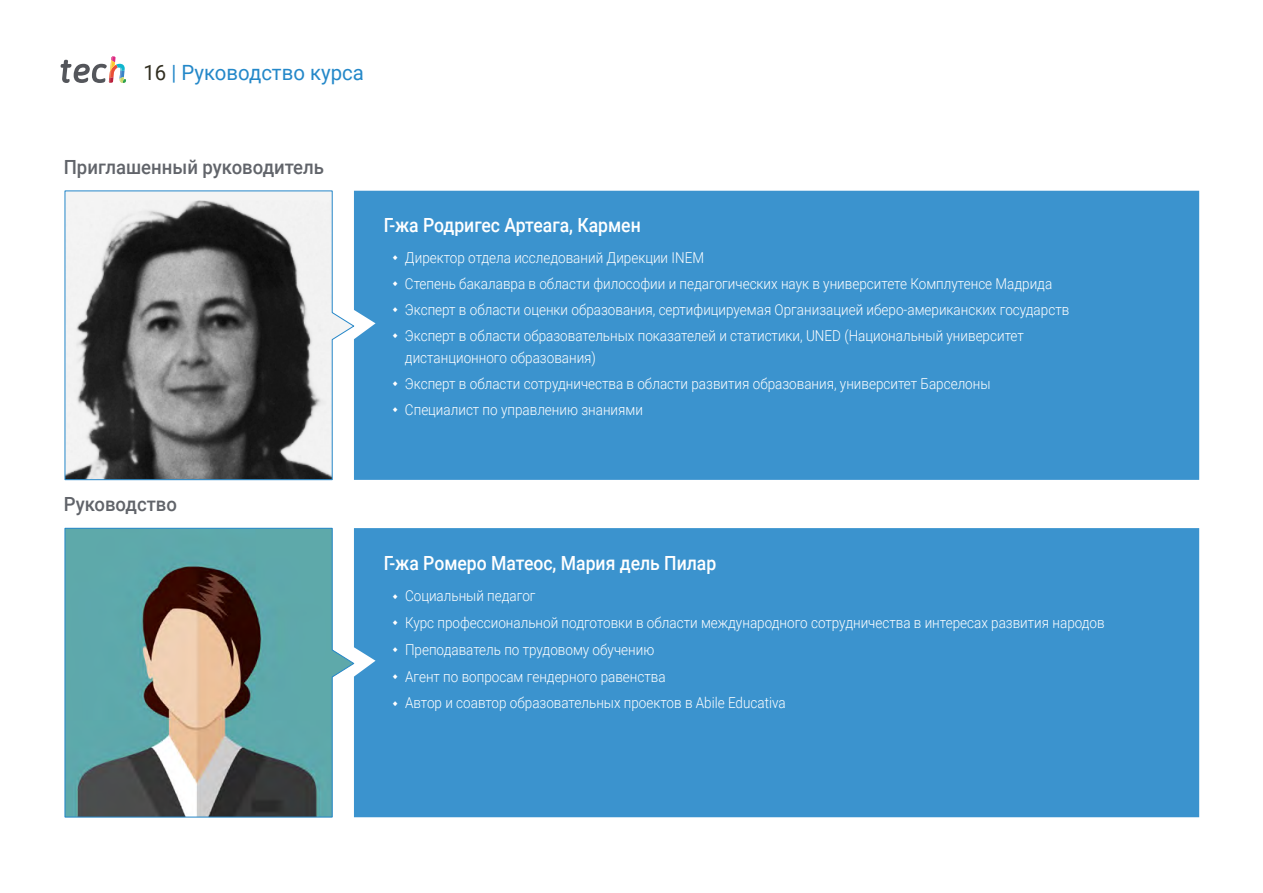
<style>
.page{position:relative;width:1263px;height:893px;background:#fff}
.page>*{position:absolute;margin:0;border:0;box-sizing:border-box;transform-origin:0 0}
.t1{font:21px "Roboto";color:#2488c9}
.t2{font:500 19.5px "Roboto";color:#fff;scale:.9 1}
.t3{font:500 19.5px "Roboto";color:#61646a;scale:.95 1}
.t4{font:300 15px/26px "Roboto";color:#fff;scale:.9 1}
.s1{color:#312e20}
</style>
<div class="page">
<svg style="left:61px;top:56px;width:65px;height:27px"></svg>
<div style="left:354px;top:191px;width:845px;height:289px;background:#3b93ce"></div>
<div style="left:354px;top:528px;width:845px;height:289px;background:#3b93ce"></div>
<svg style="left:65px;top:191px;width:289px;height:289px"></svg>
<svg style="left:65px;top:528px;width:289px;height:289px;background:#769895"></svg>
<svg style="left:393px;top:594px;width:5px;height:5px"></svg>
<svg style="left:393px;top:620px;width:5px;height:5px"></svg>
<svg style="left:393px;top:647px;width:5px;height:5px"></svg>
<svg style="left:393px;top:674px;width:5px;height:5px"></svg>
<svg style="left:393px;top:701px;width:5px;height:5px"></svg>
<svg style="left:393px;top:255px;width:4px;height:5px"></svg>
<svg style="left:393px;top:281px;width:4px;height:5px"></svg>
<svg style="left:393px;top:307px;width:4px;height:5px"></svg>
<svg style="left:393px;top:333px;width:4px;height:5px"></svg>
<svg style="left:393px;top:381px;width:4px;height:5px"></svg>
<svg style="left:393px;top:407px;width:4px;height:5px"></svg>
<h1 class="t1" style="left:144px;top:57px;width:222px"><span class="s1">16</span> | Руководство курса</h1>
<h2 class="t3" style="left:64px;top:153px;width:275px">Приглашенный руководитель</h2>
<h2 class="t2" style="left:384px;top:211px;width:287px">Г-жа Родригес Артеага, Кармен</h2>
<p class="t4" style="left:405px;top:244px;width:740px">Директор отдела исследований Дирекции INEM<br>Степень бакалавра в области философии и педагогических наук в университете Комплутенсе Мадрида Эксперт в области оценки образования, сертифицируемая Организацией иберо-американских государств Эксперт в области образовательных показателей и статистики, UNED (Национальный университет</p>
<p class="t4" style="left:405px;top:344px;width:652px">дистанционного образования)<br>Эксперт в области сотрудничества в области развития образования, университет Барселоны<br>Специалист по управлению знаниями</p>
<h2 class="t3" style="left:64px;top:490px;width:121px">Руководство</h2>
<h2 class="t2" style="left:384px;top:549px;width:371px">Г-жа Ромеро Матеос, Мария дель Пилар</h2>
<p class="t4" style="left:405px;top:582px;width:779px;line-height:26.7px">Социальный педагог<br>Курс профессиональной подготовки в области международного сотрудничества в интересах развития народов Преподаватель по трудовому обучению<br>Агент по вопросам гендерного равенства<br>Автор и соавтор образовательных проектов в Abile Educativa</p>
</div>
